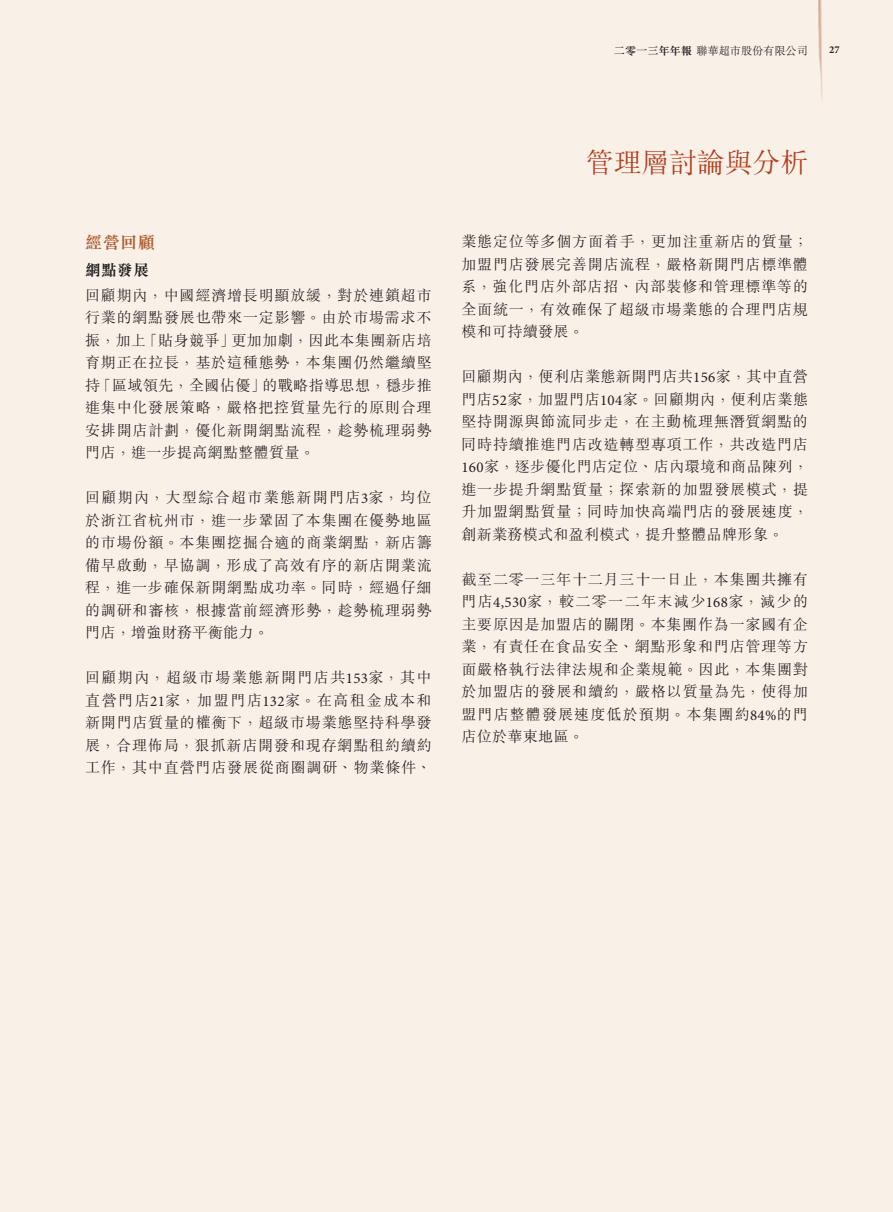
<style>
.page{position:relative;width:893px;height:1212px;background:#f9f0e7}
.page>*{position:absolute;margin:0;border:0;box-sizing:border-box;transform-origin:0 0}
.t1{font:300 27.75px "M Sung HK";color:#af3e1e}
.t2{font:700 17.25px "M Sung HK";color:#b05f34}
.t3{font:700 15.75px "M Sung HK";color:#231f20}
.t4{font:300 15px/22.5px "M Sung HK";letter-spacing:.055em;color:#231f20;text-align:justify}
.t5{font:300 11.25px "M Sung HK";letter-spacing:-.01em;color:#231f20}
.t6{font:700 10.5px "Minion Pro";color:#231f20}
.s1{font-weight:700}
.s2{font-family:"Minion Pro";font-weight:400}
</style>
<div class="page">
<img style="left:818px;top:0;width:5px;height:98px">
<p class="t5" style="left:614px;top:43px;width:196px"><span class="s1">二零一三年年報</span> 聯華超市股份有限公司</p>
<p class="t6" style="left:829px;top:43px;width:12px">27</p>
<p class="t2" style="left:85px;top:231px;width:72px">經營回顧</p>
<p class="t3" style="left:85px;top:259px;width:66px">網點發展</p>
<p class="t4" style="left:85px;top:283px;width:348px">回顧期內，中國經濟增長明顯放緩，對於連鎖超市行業的網點發展也帶來一定影響。由於市場需求不振，加上「貼身競爭」更加加劇，因此本集團新店培育期正在拉長，基於這種態勢，本集團仍然繼續堅持「區域領先，全國佔優」的戰略指導思想，穩步推進集中化發展策略，嚴格把控質量先行的原則合理安排開店計劃，優化新開網點流程，趁勢梳理弱勢門店，進一步提高網點整體質量。</p>
<p class="t4" style="left:85px;top:486px;width:348px">回顧期內，大型綜合超市業態新開門店<span class="s2">3</span>家，均位於浙江省杭州市，進一步鞏固了本集團在優勢地區的市場份額。本集團挖掘合適的商業網點，新店籌備早啟動，早協調，形成了高效有序的新店開業流程，進一步確保新開網點成功率。同時，經過仔細的調研和審核，根據當前經濟形勢，趁勢梳理弱勢門店，增強財務平衡能力。</p>
<p class="t4" style="left:85px;top:666px;width:348px">回顧期內，超級市場業態新開門店共<span class="s2">153</span>家，其中直營門店<span class="s2">21</span>家，加盟門店<span class="s2">132</span>家。在高租金成本和新開門店質量的權衡下，超級市場業態堅持科學發展，合理佈局，狠抓新店開發和現存網點租約續約工作，其中直營門店發展從商圈調研、物業條件、</p>
<h1 class="t1" style="left:586px;top:144px;width:223px">管理層討論與分析</h1>
<p class="t4" style="left:461px;top:230px;width:348px">業態定位等多個方面着手，更加注重新店的質量；加盟門店發展完善開店流程，嚴格新開門店標準體系，強化門店外部店招、內部裝修和管理標準等的全面統一，有效確保了超級市場業態的合理門店規模和可持續發展。</p>
<p class="t4" style="left:461px;top:365px;width:348px">回顧期內，便利店業態新開門店共<span class="s2">156</span>家，其中直營門店<span class="s2">52</span>家，加盟門店<span class="s2">104</span>家。回顧期內，便利店業態堅持開源與節流同步走，在主動梳理無潛質網點的同時持續推進門店改造轉型專項工作，共改造門店<span class="s2">160</span>家，逐步優化門店定位、店內環境和商品陳列，進一步提升網點質量；探索新的加盟發展模式，提升加盟網點質量；同時加快高端門店的發展速度，創新業務模式和盈利模式，提升整體品牌形象。</p>
<p class="t4" style="left:461px;top:567px;width:348px">截至二零一三年十二月三十一日止，本集團共擁有門店<span class="s2">4,530</span>家，較二零一二年末減少<span class="s2">168</span>家，減少的主要原因是加盟店的關閉。本集團作為一家國有企業，有責任在食品安全、網點形象和門店管理等方面嚴格執行法律法規和企業規範。因此，本集團對於加盟店的發展和續約，嚴格以質量為先，使得加盟門店整體發展速度低於預期。本集團約<span class="s2">84%</span>的門店位於華東地區。</p>
</div>
